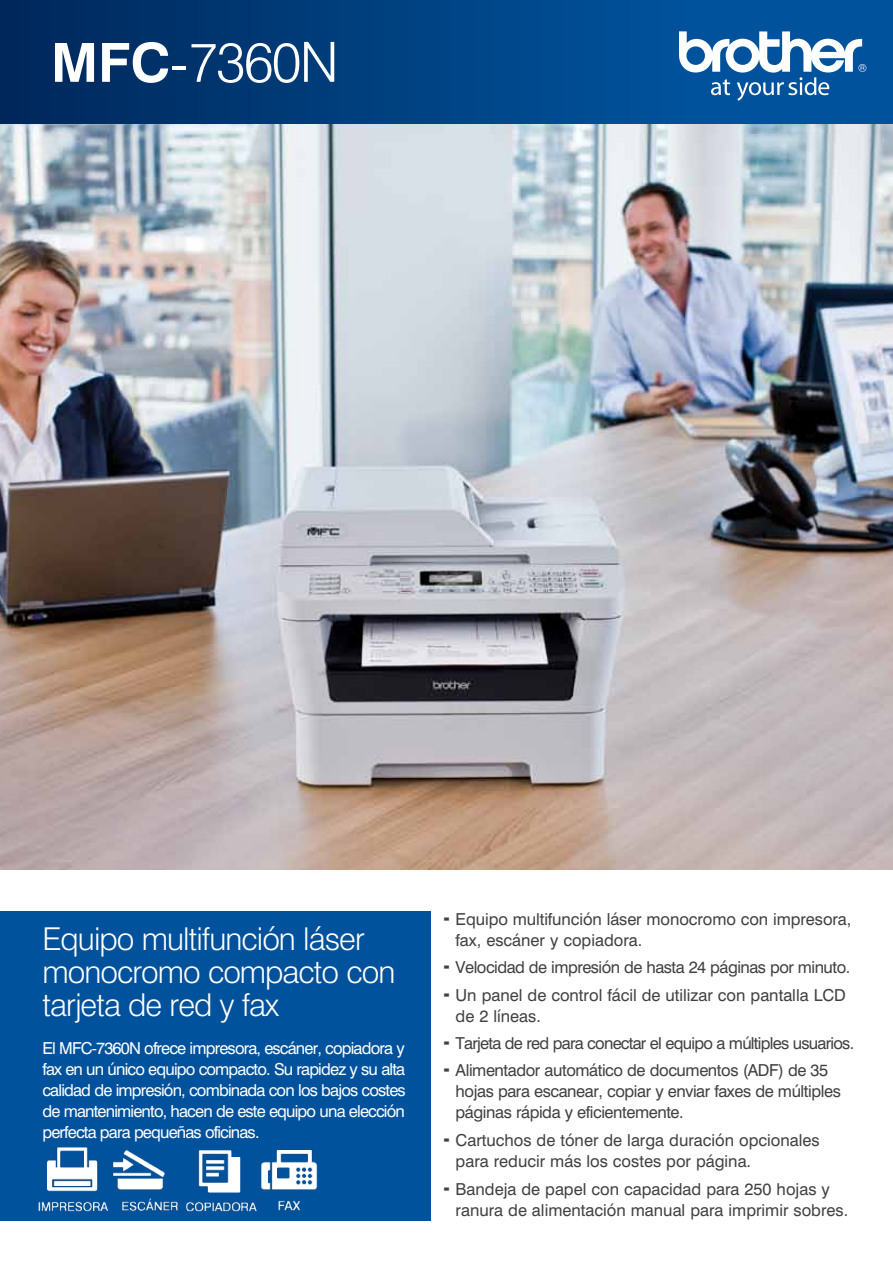
<style>
.page{position:relative;width:893px;height:1263px;background:#fff}
.page>*{position:absolute;margin:0;border:0;box-sizing:border-box;transform-origin:0 0}
.t1{font:300 55.5px "Swiss 721 BT";letter-spacing:-.03em;color:#fff}
.t2{font:300 31.5px/33px "Swiss 721 BT";letter-spacing:-.03em;color:#fff}
.t3{font:16.5px/21px "Swiss 721 BT";letter-spacing:-.005em;color:#414042}
.t4{font:16.5px/21px "Swiss 721 BT";letter-spacing:-.05em;color:#fff;text-align:justify}
.t5{font:16.5px/27.3px "Swiss 721 BT";letter-spacing:-.045em;color:#414042}
.t6{font:16.5px/27.3px "Swiss 721 BT";letter-spacing:-.03em;color:#414042}
.t7{font:16.5px/21px "Swiss 721 BT";letter-spacing:-.025em;color:#414042}
.s1{font-weight:700;font-size:54px}
.s2{font-size:54px}
</style>
<div class="page">
<div style="left:0;top:911px;width:430px;height:309px;background:#00529c"></div>
<img style="left:0;top:123px;width:893px;height:747px">
<div style="left:0;top:0;width:686px;height:123px;background:linear-gradient(to right,#00275a,#00539c)"></div>
<div style="left:685px;top:0;width:208px;height:123px;background:#00529c"></div>
<svg style="left:679px;top:31px;width:187px;height:70px"></svg>
<img style="left:39px;top:1148px;width:283px;height:73px">
<h1 class="t1" style="left:51px;top:28px;width:289px"><span class="s1">MFC</span><span class="s2">-</span>7360N</h1>
<h2 class="t2" style="left:42px;top:922px;width:354px">Equipo multifunción láser monocromo compacto con tarjeta de red y fax</h2>
<p class="t4" style="left:42px;top:1037px;width:365px">El MFC-7360N ofrece impresora, escáner, copiadora y fax en un único equipo compacto. Su rapidez y su alta calidad de impresión, combinada con los bajos costes de mantenimiento, hacen de este equipo una elección perfecta para pequeñas oficinas.</p>
<p class="t3" style="left:456px;top:908px;width:397px">Equipo multifunción láser monocromo con impresora, fax, escáner y copiadora.</p>
<p class="t6" style="left:456px;top:953px;width:396px">Velocidad de impresión de hasta 24 páginas por minuto.<br>Un panel de control fácil de utilizar con pantalla LCD</p>
<p class="t5" style="left:456px;top:1002px;width:400px">de 2 líneas.<br>Tarjeta de red para conectar el equipo a múltiples usuarios.<br>Alimentador automático de documentos (ADF) de 35</p>
<p class="t7" style="left:456px;top:1081px;width:387px">hojas para escanear, copiar y enviar faxes de múltiples páginas rápida y eficientemente.</p>
<p class="t3" style="left:456px;top:1129px;width:366px;line-height:21.6px">Cartuchos de tóner de larga duración opcionales para reducir más los costes por página.</p>
<p class="t3" style="left:456px;top:1178px;width:394px">Bandeja de papel con capacidad para 250 hojas y ranura de alimentación manual para imprimir sobres.</p>
</div>
